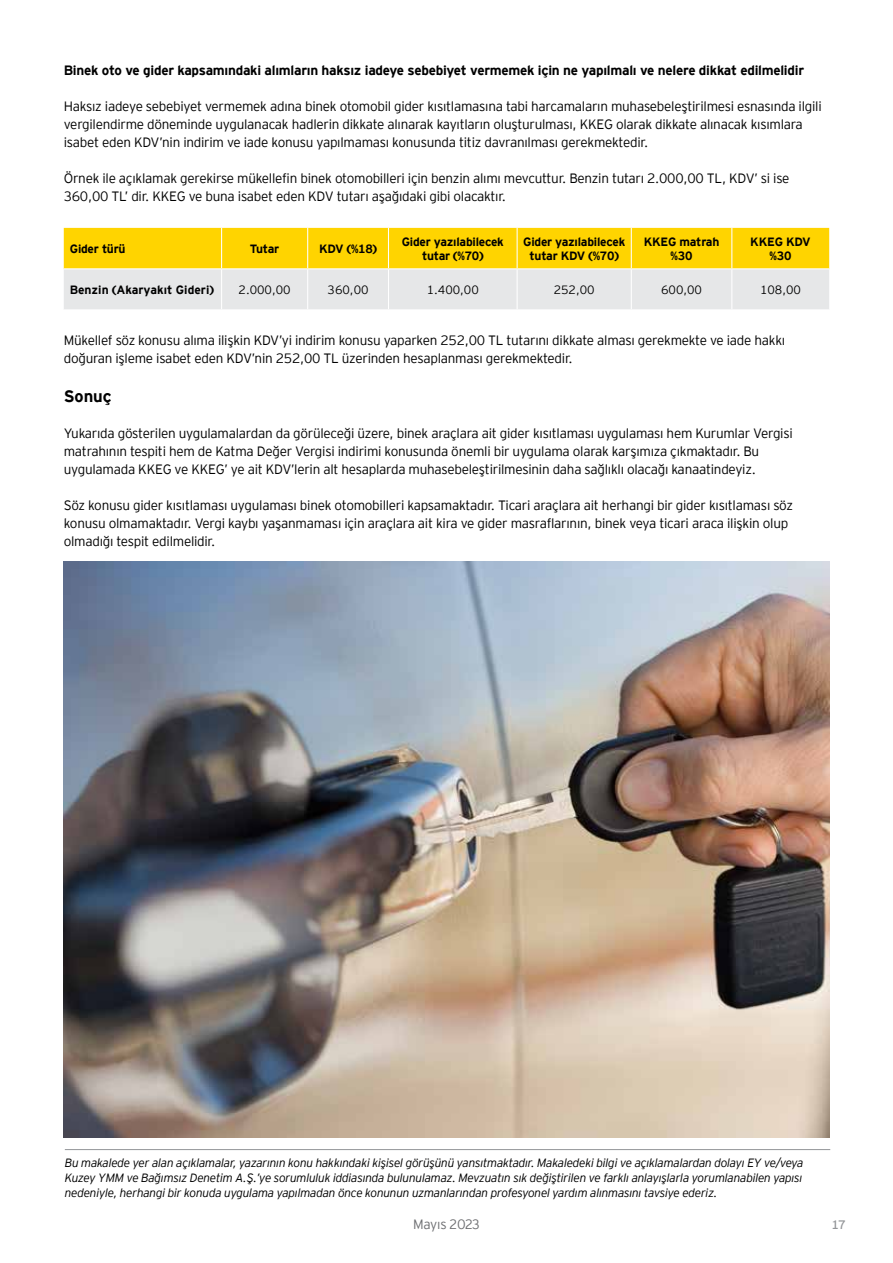
<style>
.page{position:relative;width:893px;height:1263px;background:#fff}
.page>*{position:absolute;margin:0;border:0;box-sizing:border-box;transform-origin:0 0}
.t1{font:700 16.5px "EY Interstate";color:#000}
.t2{font:300 13.5px/18px "EY Interstate";letter-spacing:-.02em;color:#000}
.t3{font:700 13.5px "EY Interstate";letter-spacing:-.02em;color:#000}
.t4{font:300 13.5px "EY Interstate";letter-spacing:-.02em;color:#6d6e71}
.t5{font:12.3px "EY Interstate";color:#939598}
.t6{font:italic 300 12px/15px "EY Interstate";letter-spacing:-.025em;color:#000;text-align:justify}
.t7{font:700 12px/14.4px "EY Interstate";letter-spacing:-.02em;color:#000;text-align:center}
.t8{font:300 12px "EY Interstate";color:#000}
.t9{font:700 12px "EY Interstate";color:#000}
</style>
<div class="page">
<hr style="left:65px;top:1149px;width:765px;height:1px;background:#939598">
<svg style="left:64px;top:228px;width:765px;height:81px;background:#f2dd74"></svg>
<hr style="left:221px;top:228px;width:1px;height:40px;background:#fff">
<hr style="left:307px;top:228px;width:1px;height:40px;background:#fff">
<hr style="left:388px;top:228px;width:1px;height:40px;background:#fff">
<hr style="left:517px;top:228px;width:1px;height:40px;background:#fff">
<hr style="left:631px;top:228px;width:1px;height:40px;background:#fff">
<hr style="left:731px;top:228px;width:1px;height:40px;background:#fff">
<hr style="left:64px;top:268px;width:158px;height:1px;background:#fff">
<hr style="left:222px;top:268px;width:86px;height:1px;background:#fff">
<hr style="left:221px;top:269px;width:1px;height:40px;background:#fff">
<hr style="left:308px;top:268px;width:80px;height:1px;background:#fff">
<hr style="left:307px;top:269px;width:1px;height:40px;background:#fff">
<hr style="left:388px;top:268px;width:129px;height:1px;background:#fff">
<hr style="left:388px;top:269px;width:1px;height:40px;background:#fff">
<hr style="left:517px;top:268px;width:114px;height:1px;background:#fff">
<hr style="left:517px;top:269px;width:1px;height:40px;background:#fff">
<hr style="left:631px;top:268px;width:101px;height:1px;background:#fff">
<hr style="left:631px;top:269px;width:1px;height:40px;background:#fff">
<hr style="left:732px;top:268px;width:97px;height:1px;background:#fff">
<hr style="left:731px;top:269px;width:1px;height:40px;background:#fff">
<img style="left:64px;top:561px;width:765px;height:576px">
<p class="t3" style="left:64px;top:60px;width:742px">Binek oto ve gider kapsamındaki alımların haksız iadeye sebebiyet vermemek için ne yapılmalı ve nelere dikkat edilmelidir</p>
<p class="t2" style="left:64px;top:96px;width:759px">Haksız iadeye sebebiyet vermemek adına binek otomobil gider kısıtlamasına tabi harcamaların muhasebeleştirilmesi esnasında ilgili vergilendirme döneminde uygulanacak hadlerin dikkate alınarak kayıtların oluşturulması, KKEG olarak dikkate alınacak kısımlara isabet eden KDV’nin indirim ve iade konusu yapılmaması konusunda titiz davranılması gerekmektedir.</p>
<p class="t2" style="left:64px;top:168px;width:727px">Örnek ile açıklamak gerekirse mükellefin binek otomobilleri için benzin alımı mevcuttur. Benzin tutarı 2.000,00 TL, KDV’ si ise<br>360,00 TL’ dir. KKEG ve buna isabet eden KDV tutarı aşağıdaki gibi olacaktır.</p>
<p class="t7" style="left:70px;top:241px;width:57px">Gider türü</p>
<p class="t7" style="left:250px;top:241px;width:31px">Tutar</p>
<p class="t7" style="left:319px;top:241px;width:59px">KDV (%18)</p>
<p class="t7" style="left:402px;top:234px;width:104px">Gider yazılabilecek tutar (%70)</p>
<p class="t7" style="left:523px;top:234px;width:104px">Gider yazılabilecek tutar KDV (%70)</p>
<p class="t7" style="left:644px;top:234px;width:77px">KKEG matrah %30</p>
<p class="t7" style="left:750px;top:234px;width:62px">KKEG KDV %30</p>
<p class="t9" style="left:70px;top:281px;width:146px">Benzin (Akaryakıt Gideri)</p>
<p class="t8" style="left:239px;top:281px;width:54px">2.000,00</p>
<p class="t8" style="left:328px;top:281px;width:42px">360,00</p>
<p class="t8" style="left:427px;top:281px;width:54px">1.400,00</p>
<p class="t8" style="left:554px;top:281px;width:42px">252,00</p>
<p class="t8" style="left:661px;top:281px;width:42px">600,00</p>
<p class="t8" style="left:760px;top:281px;width:42px">108,00</p>
<p class="t2" style="left:64px;top:330px;width:723px">Mükellef söz konusu alıma ilişkin KDV’yi indirim konusu yaparken 252,00 TL tutarını dikkate alması gerekmekte ve iade hakkı doğuran işleme isabet eden KDV’nin 252,00 TL üzerinden hesaplanması gerekmektedir.</p>
<p class="t1" style="left:64px;top:384px;width:50px">Sonuç</p>
<p class="t2" style="left:64px;top:423px;width:730px">Yukarıda gösterilen uygulamalardan da görüleceği üzere, binek araçlara ait gider kısıtlaması uygulaması hem Kurumlar Vergisi matrahının tespiti hem de Katma Değer Vergisi indirimi konusunda önemli bir uygulama olarak karşımıza çıkmaktadır. Bu uygulamada KKEG ve KKEG’ ye ait KDV’lerin alt hesaplarda muhasebeleştirilmesinin daha sağlıklı olacağı kanaatindeyiz.</p>
<p class="t2" style="left:64px;top:495px;width:731px">Söz konusu gider kısıtlaması uygulaması binek otomobilleri kapsamaktadır. Ticari araçlara ait herhangi bir gider kısıtlaması söz konusu olmamaktadır. Vergi kaybı yaşanmaması için araçlara ait kira ve gider masraflarının, binek veya ticari araca ilişkin olup olmadığı tespit edilmelidir.</p>
<p class="t6" style="left:65px;top:1154px;width:740px">Bu makalede yer alan açıklamalar, yazarının konu hakkındaki kişisel görüşünü yansıtmaktadır. Makaledeki bilgi ve açıklamalardan dolayı EY ve/veya Kuzey YMM ve Bağımsız Denetim A.Ş.’ye sorumluluk iddiasında bulunulamaz. Mevzuatın sık değiştirilen ve farklı anlayışlarla yorumlanabilen yapısı nedeniyle, herhangi bir konuda uygulama yapılmadan önce konunun uzmanlarından profesyonel yardım alınmasını tavsiye ederiz.</p>
<p class="t4" style="left:413px;top:1215px;width:68px">Mayıs 2023</p>
<p class="t5" style="left:831px;top:1215px;width:16px">17</p>
</div>
